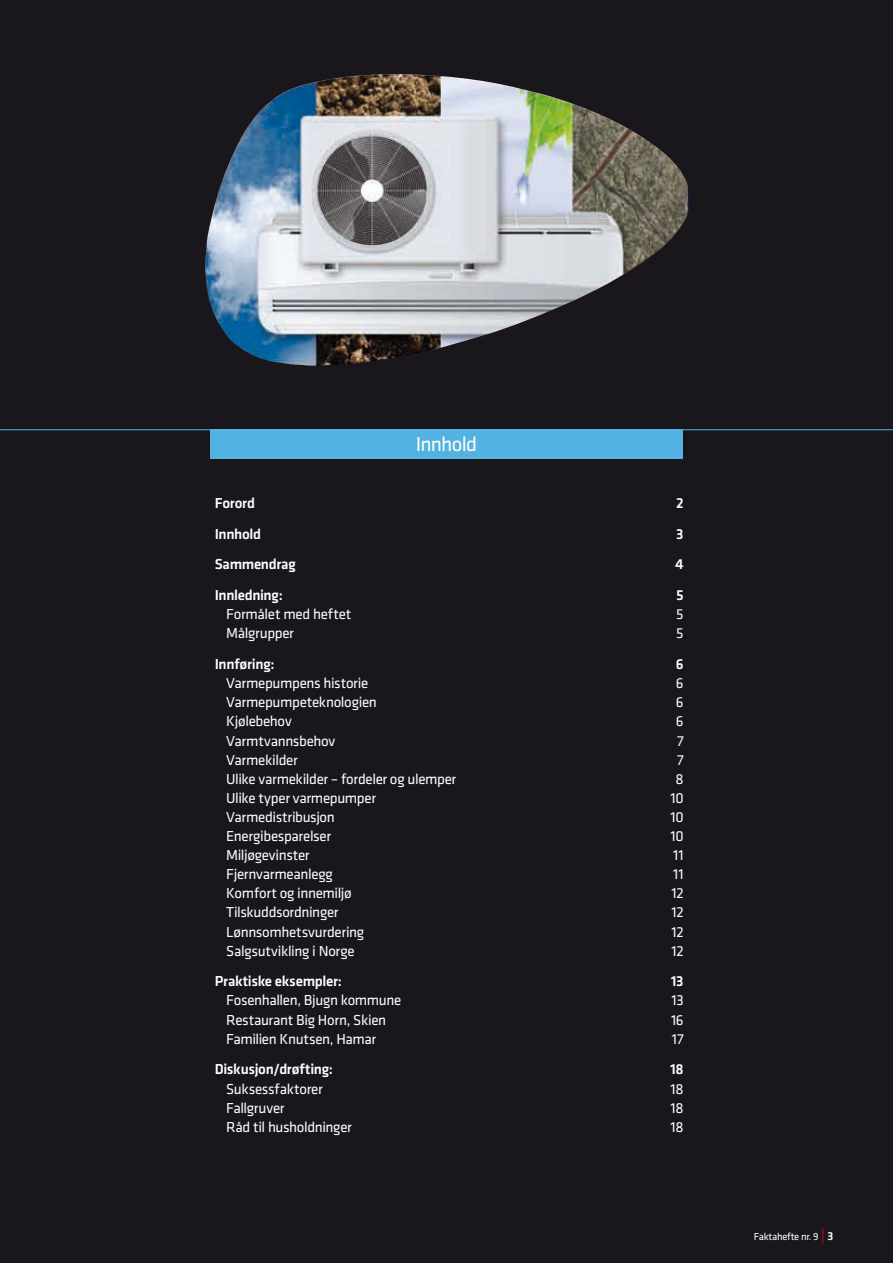
<style>
.page{position:relative;width:893px;height:1263px;background:#1a171c}
.page>*{position:absolute;margin:0;border:0;box-sizing:border-box;transform-origin:0 0}
.t1{font:21px "Klavika";letter-spacing:-.04em;color:#fff}
.t2{font:15px "Klavika";letter-spacing:-.025em;color:#fff}
.t3{font:500 15px "Klavika";letter-spacing:-.02em;color:#fff}
.t4{font:10.5px "Klavika";letter-spacing:-.025em;color:#fff}
.s1{font-size:15px;color:#d4011d}
.s2{font-weight:500;font-size:12px}
</style>
<div class="page">
<hr style="left:34px;top:59px;width:799px;height:1px;background:#1a171c">
<div style="left:210px;top:429px;width:472px;height:30px;background:#52b2e1"></div>
<hr style="left:0;top:429px;width:893px;height:1px;background:#52b2e1">
<img style="left:205px;top:74px;width:487px;height:292px">
<h1 class="t1" style="left:416px;top:430px;width:63px">Innhold</h1>
<p class="t3" style="left:215px;top:493px;width:42px">Forord</p>
<p class="t3" style="left:676px;top:493px;width:9px">2</p>
<p class="t3" style="left:215px;top:524px;width:48px">Innhold</p>
<p class="t3" style="left:676px;top:524px;width:9px">3</p>
<p class="t3" style="left:215px;top:554px;width:82px">Sammendrag</p>
<p class="t3" style="left:675px;top:554px;width:10px">4</p>
<p class="t3" style="left:215px;top:585px;width:70px">Innledning:</p>
<p class="t3" style="left:676px;top:585px;width:9px">5</p>
<p class="t2" style="left:226px;top:604px;width:127px">Formålet med heftet</p>
<p class="t2" style="left:676px;top:604px;width:9px">5</p>
<p class="t2" style="left:226px;top:624px;width:69px">Målgrupper</p>
<p class="t2" style="left:676px;top:624px;width:9px">5</p>
<p class="t3" style="left:215px;top:654px;width:61px">Innføring:</p>
<p class="t3" style="left:676px;top:654px;width:9px">6</p>
<p class="t2" style="left:226px;top:673px;width:144px">Varmepumpens historie</p>
<p class="t2" style="left:676px;top:673px;width:9px">6</p>
<p class="t2" style="left:226px;top:692px;width:152px">Varmepumpeteknologien</p>
<p class="t2" style="left:676px;top:692px;width:9px">6</p>
<p class="t2" style="left:226px;top:712px;width:67px">Kjølebehov</p>
<p class="t2" style="left:676px;top:712px;width:9px">6</p>
<p class="t2" style="left:226px;top:731px;width:111px">Varmtvannsbehov</p>
<p class="t2" style="left:677px;top:731px;width:8px">7</p>
<p class="t2" style="left:226px;top:750px;width:73px">Varmekilder</p>
<p class="t2" style="left:677px;top:750px;width:8px">7</p>
<p class="t2" style="left:226px;top:769px;width:231px">Ulike varmekilder – fordeler og ulemper</p>
<p class="t2" style="left:675px;top:769px;width:10px">8</p>
<p class="t2" style="left:226px;top:788px;width:151px">Ulike typer varmepumper</p>
<p class="t2" style="left:670px;top:788px;width:15px">10</p>
<p class="t2" style="left:226px;top:807px;width:110px">Varmedistribusjon</p>
<p class="t2" style="left:670px;top:807px;width:15px">10</p>
<p class="t2" style="left:226px;top:826px;width:106px">Energibesparelser</p>
<p class="t2" style="left:670px;top:826px;width:15px">10</p>
<p class="t2" style="left:226px;top:845px;width:85px">Miljøgevinster</p>
<p class="t2" style="left:673px;top:845px;width:12px">11</p>
<p class="t2" style="left:226px;top:864px;width:108px">Fjernvarmeanlegg</p>
<p class="t2" style="left:673px;top:864px;width:12px">11</p>
<p class="t2" style="left:226px;top:883px;width:127px">Komfort og innemiljø</p>
<p class="t2" style="left:671px;top:883px;width:14px">12</p>
<p class="t2" style="left:226px;top:903px;width:114px">Tilskuddsordninger</p>
<p class="t2" style="left:671px;top:903px;width:14px">12</p>
<p class="t2" style="left:226px;top:922px;width:139px">Lønnsomhetsvurdering</p>
<p class="t2" style="left:671px;top:922px;width:14px">12</p>
<p class="t2" style="left:226px;top:941px;width:130px">Salgsutvikling i Norge</p>
<p class="t2" style="left:671px;top:941px;width:14px">12</p>
<p class="t3" style="left:215px;top:971px;width:129px">Praktiske eksempler:</p>
<p class="t3" style="left:671px;top:971px;width:14px">13</p>
<p class="t2" style="left:226px;top:991px;width:177px">Fosenhallen, Bjugn kommune</p>
<p class="t2" style="left:671px;top:991px;width:14px">13</p>
<p class="t2" style="left:226px;top:1010px;width:161px">Restaurant Big Horn, Skien</p>
<p class="t2" style="left:671px;top:1010px;width:14px">16</p>
<p class="t2" style="left:226px;top:1029px;width:151px">Familien Knutsen, Hamar</p>
<p class="t2" style="left:672px;top:1029px;width:13px">17</p>
<p class="t3" style="left:215px;top:1059px;width:120px">Diskusjon/drøfting:</p>
<p class="t3" style="left:670px;top:1059px;width:15px">18</p>
<p class="t2" style="left:226px;top:1079px;width:98px">Suksessfaktorer</p>
<p class="t2" style="left:671px;top:1079px;width:15px">18</p>
<p class="t2" style="left:226px;top:1098px;width:60px">Fallgruver</p>
<p class="t2" style="left:671px;top:1098px;width:15px">18</p>
<p class="t2" style="left:226px;top:1117px;width:127px">Råd til husholdninger</p>
<p class="t2" style="left:671px;top:1117px;width:15px">18</p>
<p class="t4" style="left:754px;top:1230px;width:81px">Faktahefte nr. 9 <span class="s1">|</span> <span class="s2">3</span></p>
</div>
